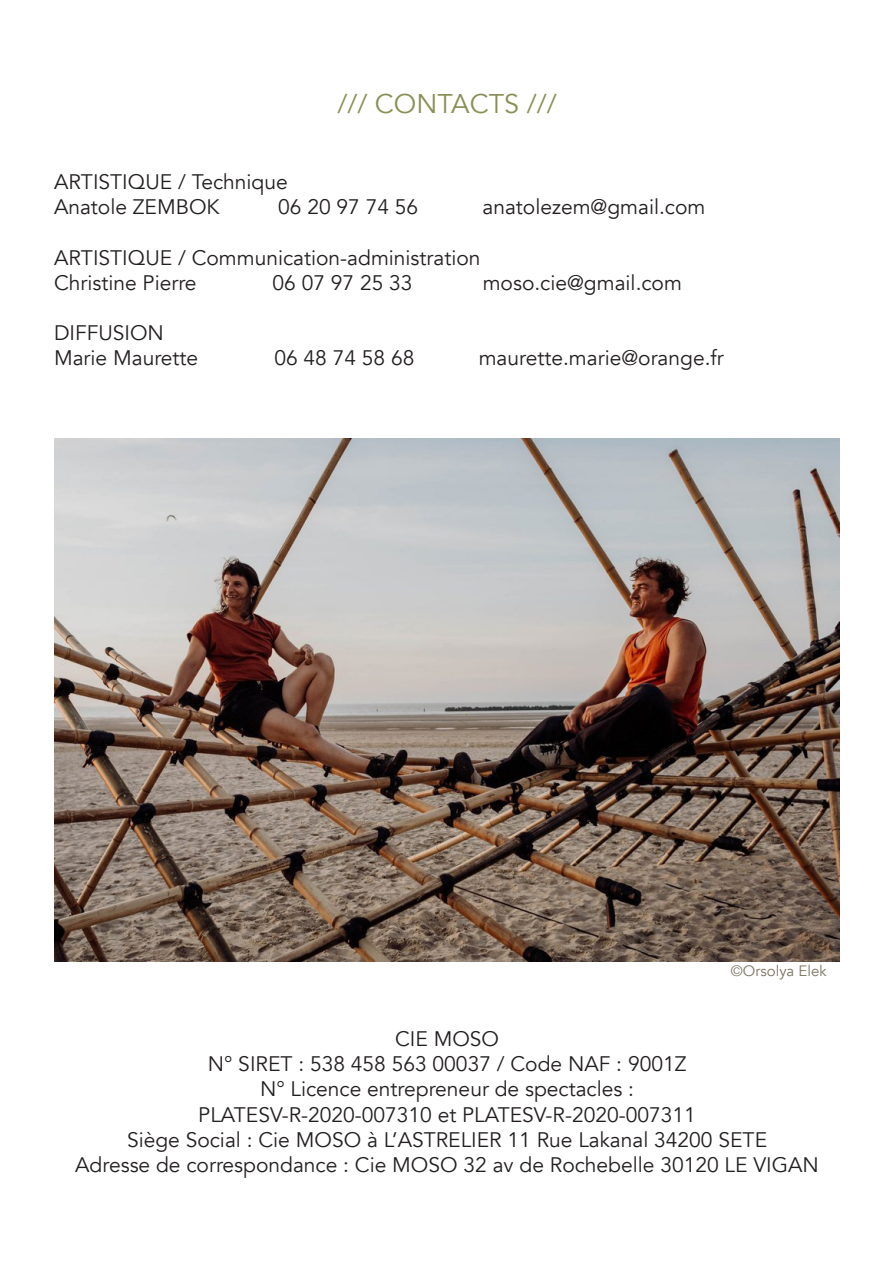
<style>
.page{position:relative;width:893px;height:1263px;background:#fff}
.page>*{position:absolute;margin:0;border:0;box-sizing:border-box;transform-origin:0 0}
.t1{font:27px "Avenir";color:#8a8f55}
.t2{font:21px "Avenir";color:#231f20}
.t3{font:15px "Avenir";color:#7b7562}
</style>
<div class="page">
<img style="left:54px;top:439px;width:785px;height:522px">
<p class="t1" style="left:337px;top:88px;width:221px">/// CONTACTS ///</p>
<p class="t2" style="left:54px;top:169px;width:235px">ARTISTIQUE / Technique</p>
<p class="t2" style="left:54px;top:194px;width:167px">Anatole ZEMBOK</p>
<p class="t2" style="left:278px;top:194px;width:142px">06 20 97 74 56</p>
<p class="t2" style="left:482px;top:194px;width:224px">anatolezem@gmail.com</p>
<p class="t2" style="left:54px;top:245px;width:428px">ARTISTIQUE / Communication-administration</p>
<p class="t2" style="left:54px;top:270px;width:144px">Christine Pierre</p>
<p class="t2" style="left:273px;top:270px;width:142px">06 07 97 25 33</p>
<p class="t2" style="left:483px;top:270px;width:201px">moso.cie@gmail.com</p>
<p class="t2" style="left:54px;top:320px;width:111px">DIFFUSION</p>
<p class="t2" style="left:54px;top:346px;width:146px">Marie Maurette</p>
<p class="t2" style="left:274px;top:346px;width:142px">06 48 74 58 68</p>
<p class="t2" style="left:479px;top:346px;width:247px">maurette.marie@orange.fr</p>
<p class="t3" style="left:731px;top:962px;width:97px">©Orsolya Elek</p>
<p class="t2" style="left:395px;top:1026px;width:106px">CIE MOSO</p>
<p class="t2" style="left:208px;top:1051px;width:480px">N° SIRET : 538 458 563 00037 / Code NAF : 9001Z</p>
<p class="t2" style="left:260px;top:1076px;width:376px">N° Licence entrepreneur de spectacles :</p>
<p class="t2" style="left:198px;top:1102px;width:499px">PLATESV-R-2020-007310 et PLATESV-R-2020-007311</p>
<p class="t2" style="left:127px;top:1127px;width:642px">Siège Social : Cie MOSO à L’ASTRELIER 11 Rue Lakanal 34200 SETE</p>
<p class="t2" style="left:75px;top:1152px;width:745px">Adresse de correspondance : Cie MOSO 32 av de Rochebelle 30120 LE VIGAN</p>
</div>
